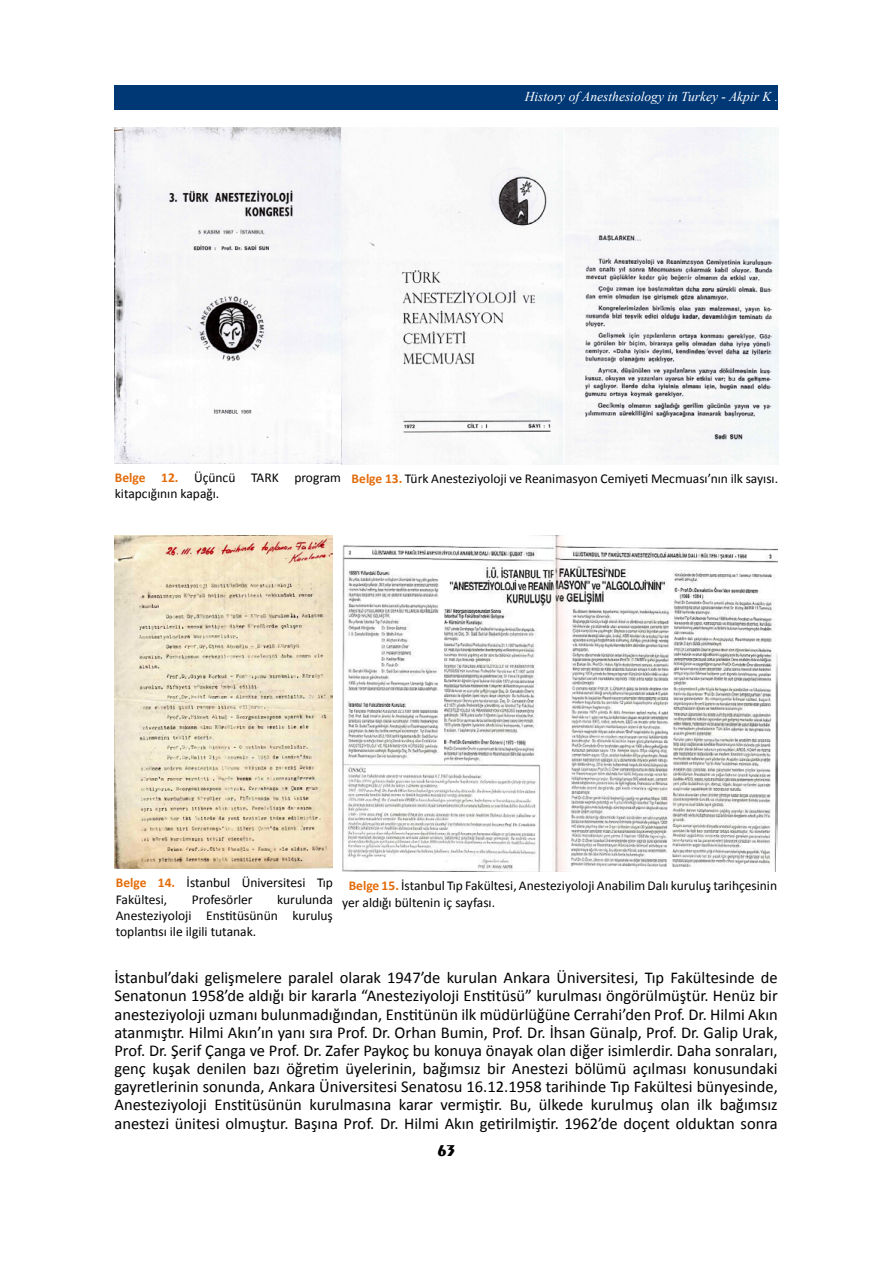
<style>
.page{position:relative;width:893px;height:1263px;background:#fff}
.page>*{position:absolute;margin:0;border:0;box-sizing:border-box;transform-origin:0 0}
.t1{font:16.5px/18.1px "Calibri";color:#000;text-align:justify}
.t2{font:700 16.5px "Exotic 350 BT";color:#000}
.t3{font:13.5px/16.2px "Calibri";color:#000}
.t4{font:italic 13.5px "Times New Roman";color:#fff}
.s1{font-weight:700;color:#e36c0a}
</style>
<div class="page">
<div style="left:115px;top:85px;width:663px;height:24px;background:#003775"></div>
<img style="left:115px;top:128px;width:226px;height:336px">
<img style="left:341px;top:128px;width:437px;height:336px">
<img style="left:342px;top:536px;width:435px;height:336px">
<img style="left:114px;top:536px;width:219px;height:333px">
<p class="t4" style="left:525px;top:87px;width:255px">History of Anesthesiology in Turkey - Akpir K .</p>
<p class="t3" style="left:115px;top:470px;width:228px"><span class="s1">Belge 12.</span> Üçüncü TARK program kitapcığının kapağı.</p>
<p class="t3" style="left:352px;top:470px;width:428px"><span class="s1">Belge 13.</span> Türk Anesteziyoloji ve Reanimasyon Cemiyeti Mecmuası’nın ilk sayısı.</p>
<p class="t3" style="left:116px;top:875px;width:219px"><span class="s1">Belge 14.</span> İstanbul Üniversitesi Tıp<br>Fakültesi,</p>
<p class="t3" style="left:192px;top:891px;width:62px">Profesörler</p>
<p class="t3" style="left:116px;top:891px;width:219px;text-indent:161px">kurulunda<br>Anesteziyoloji Enstitüsünün kuruluş toplantısı ile ilgili tutanak.</p>
<p class="t3" style="left:342px;top:878px;width:437px;text-indent:7px"><span class="s1">Belge 15.</span> İstanbul Tıp Fakültesi, Anesteziyoloji Anabilim Dalı kuruluş̧tarihçesinin yer aldığı bültenin iç sayfası.</p>
<p class="t1" style="left:114px;top:969px;width:665px">İstanbul’daki gelişmelere paralel olarak 1947’de kurulan Ankara Üniversitesi, Tıp Fakültesinde de Senatonun 1958’de aldığı bir kararla “Anesteziyoloji Enstitüsü” kurulması öngörülmüştür. Henüz bir anesteziyoloji uzmanı bulunmadığından, Enstitünün ilk müdürlüğüne Cerrahi’den Prof. Dr. Hilmi Akın atanmıştır. Hilmi Akın’ın yanı sıra Prof. Dr. Orhan Bumin, Prof. Dr. İhsan Günalp, Prof. Dr. Galip Urak, Prof. Dr. Şerif Çanga ve Prof. Dr. Zafer Paykoç bu konuya önayak olan diğer isimlerdir. Daha sonraları, genç kuşak denilen bazı öğretim üyelerinin, bağımsız bir Anestezi bölümü açılması konusundaki gayretlerinin sonunda, Ankara Üniversitesi Senatosu 16.12.1958 tarihinde Tıp Fakültesi bünyesinde, Anesteziyoloji Enstitüsünün kurulmasına karar vermiştir. Bu, ülkede kurulmuş olan ilk bağımsız anestezi ünitesi olmuştur. Başına Prof. Dr. Hilmi Akın getirilmiştir. 1962’de doçent olduktan sonra</p>
<p class="t2" style="left:437px;top:1140px;width:19px">63</p>
</div>
